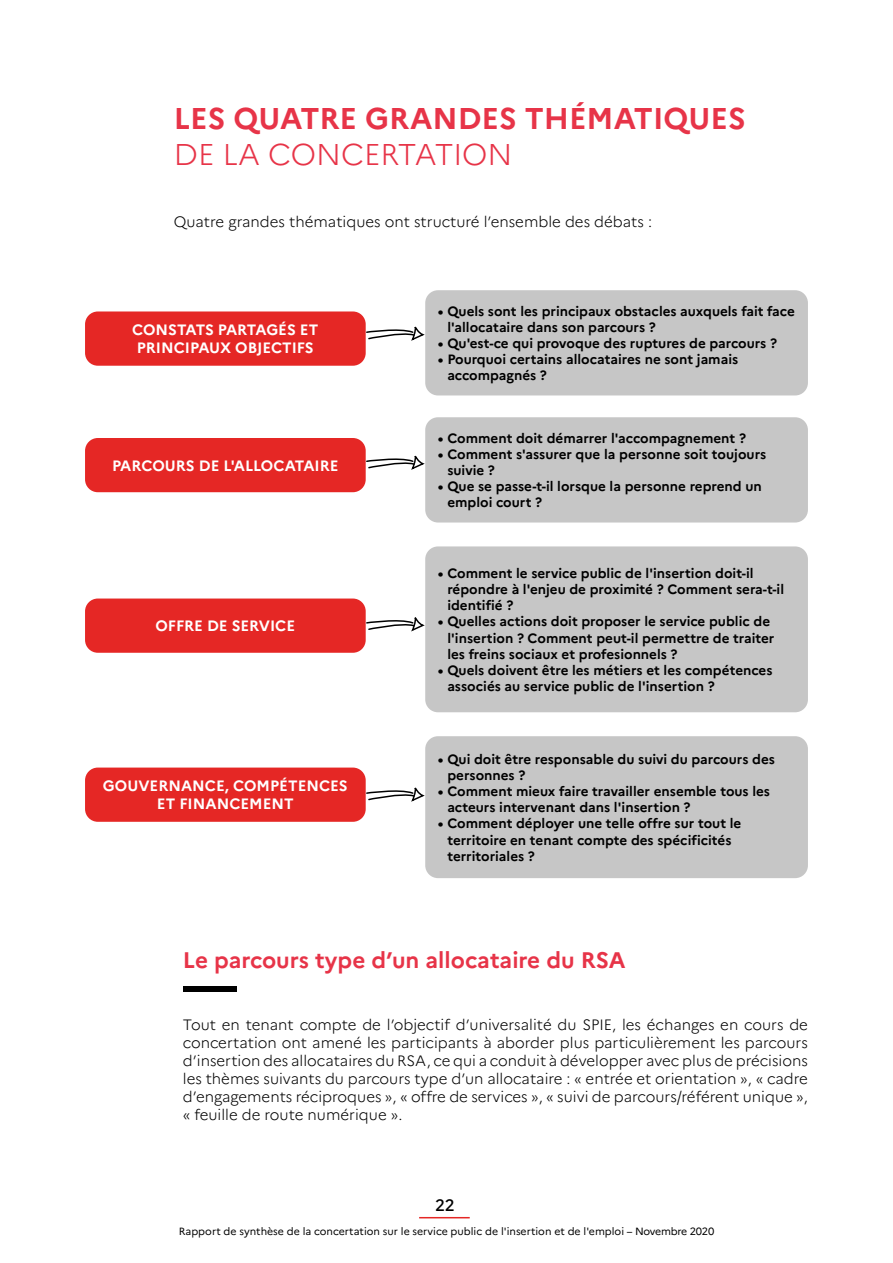
<style>
.page{position:relative;width:893px;height:1263px;background:#fff}
.page>*{position:absolute;margin:0;border:0;box-sizing:border-box;transform-origin:0 0}
.t1{font:700 30px "Marianne";color:#e73448}
.t2{font:300 30px "Marianne";color:#e73448}
.t3{font:700 22.5px "Marianne";color:#e73448}
.t4{font:500 16.5px "Marianne";color:#000}
.t5{font:300 15px/18px "Marianne";color:#000;text-align:justify}
.t6{font:700 15px/18px "Marianne";color:#fff;text-align:center}
.t7{font:700 13.5px/16.2px "Marianne";color:#000}
.t8{font:10.5px "Marianne";color:#000}
</style>
<div class="page">
<hr style="left:419px;top:1217px;width:51px;height:1px;background:#e52725">
<div style="left:85px;top:311px;width:281px;height:55px;background:#e52725;border-radius:13px"></div>
<div style="left:85px;top:438px;width:281px;height:54px;background:#e52725;border-radius:13px"></div>
<div style="left:85px;top:598px;width:281px;height:55px;background:#e52725;border-radius:13px"></div>
<div style="left:85px;top:767px;width:281px;height:55px;background:#e52725;border-radius:13px"></div>
<div style="left:425px;top:290px;width:383px;height:105px;background:#c6c6c6;border-radius:13px"></div>
<div style="left:425px;top:417px;width:383px;height:105px;background:#c6c6c6;border-radius:13px"></div>
<div style="left:425px;top:546px;width:383px;height:166px;background:#c6c6c6;border-radius:13px"></div>
<div style="left:425px;top:736px;width:383px;height:142px;background:#c6c6c6;border-radius:13px"></div>
<svg style="left:365px;top:325px;width:61px;height:17px"></svg>
<svg style="left:365px;top:454px;width:61px;height:17px"></svg>
<svg style="left:365px;top:616px;width:61px;height:16px"></svg>
<svg style="left:365px;top:786px;width:61px;height:17px"></svg>
<div style="left:183px;top:986px;width:53px;height:6px;background:#000"></div>
<h1 class="t1" style="left:174px;top:100px;width:573px">LES QUATRE GRANDES THÉMATIQUES</h1>
<h1 class="t2" style="left:174px;top:136px;width:340px">DE LA CONCERTATION</h1>
<p class="t5" style="left:174px;top:213px;width:480px">Quatre grandes thématiques ont structuré l’ensemble des débats :</p>
<p class="t6" style="left:132px;top:321px;width:188px">CONSTATS PARTAGÉS ET<br>PRINCIPAUX OBJECTIFS</p>
<p class="t6" style="left:112px;top:456px;width:228px">PARCOURS DE L'ALLOCATAIRE</p>
<p class="t6" style="left:155px;top:617px;width:141px">OFFRE DE SERVICE</p>
<p class="t6" style="left:103px;top:777px;width:246px">GOUVERNANCE, COMPÉTENCES<br>ET FINANCEMENT</p>
<p class="t7" style="left:447px;top:303px;width:349px;text-indent:-9px">• Quels sont les principaux obstacles auxquels fait face l'allocataire dans son parcours ?</p>
<p class="t7" style="left:438px;top:335px;width:341px">• Qu'est-ce qui provoque des ruptures de parcours ?</p>
<p class="t7" style="left:447px;top:351px;width:292px;text-indent:-9px">• Pourquoi certains allocataires ne sont jamais accompagnés ?</p>
<p class="t7" style="left:438px;top:430px;width:310px">• Comment doit démarrer l'accompagnement ?</p>
<p class="t7" style="left:447px;top:446px;width:320px;text-indent:-9px">• Comment s'assurer que la personne soit toujours suivie ?</p>
<p class="t7" style="left:447px;top:478px;width:316px;text-indent:-9px">• Que se passe-t-il lorsque la personne reprend un emploi court ?</p>
<p class="t7" style="left:447px;top:565px;width:338px;text-indent:-9px">• Comment le service public de l'insertion doit-il répondre à l'enjeu de proximité ? Comment sera-t-il identifié ?</p>
<p class="t7" style="left:447px;top:613px;width:329px;text-indent:-9px">• Quelles actions doit proposer le service public de l'insertion ? Comment peut-il permettre de traiter les freins sociaux et profesionnels ?</p>
<p class="t7" style="left:447px;top:662px;width:327px;text-indent:-9px">• Quels doivent être les métiers et les compétences associés au service public de l'insertion ?</p>
<p class="t7" style="left:447px;top:751px;width:329px;text-indent:-9px">• Qui doit être responsable du suivi du parcours des personnes ?</p>
<p class="t7" style="left:447px;top:783px;width:324px;text-indent:-9px">• Comment mieux faire travailler ensemble tous les acteurs intervenant dans l'insertion ?</p>
<p class="t7" style="left:447px;top:815px;width:296px;text-indent:-9px">• Comment déployer une telle offre sur tout le territoire en tenant compte des spécificités territoriales ?</p>
<h2 class="t3" style="left:183px;top:946px;width:444px">Le parcours type d’un allocataire du RSA</h2>
<p class="t5" style="left:183px;top:1016px;width:627px">Tout en tenant compte de l’objectif d’universalité du SPIE, les échanges en cours de concertation ont amené les participants à aborder plus particulièrement les parcours d’insertion des allocataires du RSA, ce qui a conduit à développer avec plus de précisions les thèmes suivants du parcours type d’un allocataire : « entrée et orientation », « cadre d’engagements réciproques », « offre de services », « suivi de parcours/référent unique », « feuille de route numérique ».</p>
<p class="t4" style="left:435px;top:1195px;width:21px">22</p>
<p class="t8" style="left:179px;top:1224px;width:537px">Rapport de synthèse de la concertation sur le service public de l'insertion et de l'emploi – Novembre 2020</p>
</div>
